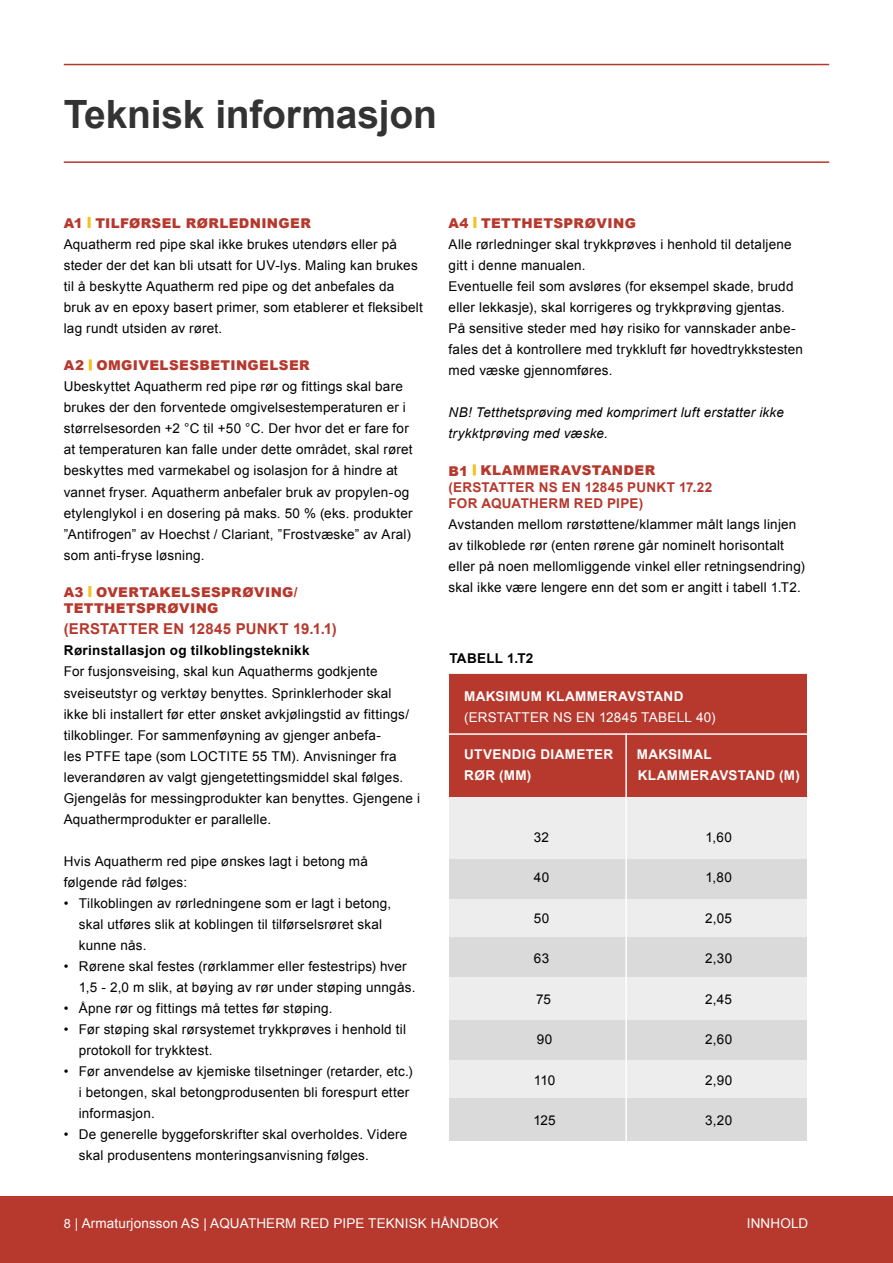
<style>
.page{position:relative;width:893px;height:1263px;background:#fff}
.page>*{position:absolute;margin:0;border:0;box-sizing:border-box;transform-origin:0 0}
.t1{font:700 39px "Arial";letter-spacing:-.005em;color:#333}
.t2{font:700 15px "Arial";letter-spacing:.015em;color:#b7382c}
.t3{font:13.5px/21px "Arial";letter-spacing:.015em;color:#000}
.t4{font:900 13.5px/16.5px "Arial";letter-spacing:.03em;color:#b7382c}
.t5{font:13.5px "Arial";letter-spacing:.01em;color:#fff}
.t6{font:italic 13.5px/21px "Arial";letter-spacing:.015em;color:#000}
.t7{font:700 13.5px "Arial";letter-spacing:.025em;color:#fff}
.t8{font:700 13.5px/16.5px "Arial";letter-spacing:.02em;color:#b7382c}
.t9{font:700 13.5px "Arial";letter-spacing:.02em;color:#000}
.s1{font-size:12.75px}
</style>
<div class="page">
<div style="left:0;top:1196px;width:893px;height:67px;background:#b7382c"></div>
<div style="left:449px;top:674px;width:358px;height:467px;background:#ededed"></div>
<div style="left:449px;top:674px;width:358px;height:122px;background:#b7382c"></div>
<div style="left:449px;top:860px;width:358px;height:39px;background:#dadada"></div>
<div style="left:449px;top:938px;width:358px;height:39px;background:#dadada"></div>
<div style="left:449px;top:1020px;width:358px;height:39px;background:#dadada"></div>
<div style="left:449px;top:1098px;width:358px;height:43px;background:#dadada"></div>
<hr style="left:449px;top:733px;width:358px;height:2px;background:#fff">
<hr style="left:625px;top:733px;width:2px;height:408px;background:#fff">
<hr style="left:64px;top:64px;width:765px;height:1px;background:#b7382c">
<hr style="left:64px;top:161px;width:765px;height:2px;background:#b7382c">
<svg style="left:88px;top:217px;width:3px;height:11px"></svg>
<svg style="left:89px;top:359px;width:3px;height:11px"></svg>
<svg style="left:88px;top:586px;width:3px;height:11px"></svg>
<svg style="left:473px;top:217px;width:3px;height:11px"></svg>
<svg style="left:473px;top:464px;width:3px;height:11px"></svg>
<h1 class="t1" style="left:64px;top:89px;width:375px">Teknisk informasjon</h1>
<p class="t4" style="left:64px;top:214px;width:249px">A1 TILFØRSEL RØRLEDNINGER</p>
<p class="t3" style="left:64px;top:234px;width:360px">Aquatherm red pipe skal ikke brukes utendørs eller på steder der det kan bli utsatt for UV-lys. Maling kan brukes til å beskytte Aquatherm red pipe og det anbefales da bruk av en epoxy basert primer, som etablerer et fleksibelt lag rundt utsiden av røret.</p>
<p class="t4" style="left:64px;top:357px;width:247px">A2 OMGIVELSESBETINGELSER</p>
<p class="t3" style="left:64px;top:376px;width:350px">Ubeskyttet Aquatherm red pipe rør og fittings skal bare brukes der den forventede omgivelsestemperaturen er i størrelsesorden +2 °C til +50 °C. Der hvor det er fare for at temperaturen kan falle under dette området, skal røret beskyttes med varmekabel og isolasjon for å hindre at vannet fryser. Aquatherm anbefaler bruk av propylen-og etylenglykol i en dosering på maks. 50 % (eks. produkter ”Antifrogen” av Hoechst / Clariant, ”Frostvæske” av Aral) som anti-fryse løsning.</p>
<p class="t4" style="left:64px;top:583px;width:235px">A3 OVERTAKELSESPRØVING/<br>TETTHETSPRØVING</p>
<p class="t2" style="left:64px;top:619px;width:274px">(ERSTATTER EN 12845 PUNKT 19.1.1)</p>
<p class="t9" style="left:64px;top:642px;width:247px">Rørinstallasjon og tilkoblingsteknikk</p>
<p class="t3" style="left:64px;top:661px;width:358px">For fusjonsveising, skal kun Aquatherms godkjente sveiseutstyr og verktøy benyttes. Sprinklerhoder skal<br>ikke bli installert før etter ønsket avkjølingstid av fittings/ tilkoblinger. For sammenføyning av gjenger anbefa-<br>les PTFE tape (som LOCTITE 55 TM). Anvisninger fra leverandøren av valgt gjengetettingsmiddel skal følges.<br>Gjengelås for messingprodukter kan benyttes. Gjengene i Aquathermprodukter er parallelle.</p>
<p class="t3" style="left:64px;top:850px;width:306px">Hvis Aquatherm red pipe ønskes lagt i betong må følgende råd følges:</p>
<p class="t3" style="left:79px;top:892px;width:314px;text-indent:-15px">• Tilkoblingen av rørledningene som er lagt i betong, skal utføres slik at koblingen til tilførselsrøret skal kunne nås.</p>
<p class="t3" style="left:79px;top:955px;width:338px;text-indent:-15px">• Rørene skal festes (rørklammer eller festestrips) hver<br>1,5 - 2,0 m slik, at bøying av rør under støping unngås.</p>
<p class="t3" style="left:64px;top:997px;width:270px">• Åpne rør og fittings må tettes før støping.</p>
<p class="t3" style="left:79px;top:1018px;width:329px;text-indent:-15px">• Før støping skal rørsystemet trykkprøves i henhold til protokoll for trykktest.</p>
<p class="t3" style="left:79px;top:1060px;width:335px;text-indent:-15px">• Før anvendelse av kjemiske tilsetninger (retarder, etc.) i betongen, skal betongprodusenten bli forespurt etter informasjon.</p>
<p class="t3" style="left:79px;top:1123px;width:330px;text-indent:-15px">• De generelle byggeforskrifter skal overholdes. Videre skal produsentens monteringsanvisning følges.</p>
<p class="t4" style="left:449px;top:214px;width:189px">A4 TETTHETSPRØVING</p>
<p class="t3" style="left:449px;top:234px;width:356px">Alle rørledninger skal trykkprøves i henhold til detaljene gitt i denne manualen.<br>Eventuelle feil som avsløres (for eksempel skade, brudd eller lekkasje), skal korrigeres og trykkprøving gjentas.<br>På sensitive steder med høy risiko for vannskader anbe&shy;fales det å kontrollere med trykkluft før hovedtrykkstesten med væske gjennomføres.</p>
<p class="t6" style="left:449px;top:402px;width:337px">NB! Tetthetsprøving med komprimert luft erstatter ikke trykktprøving med væske.</p>
<p class="t4" style="left:449px;top:462px;width:208px">B1 KLAMMERAVSTANDER</p>
<p class="t8" style="left:449px;top:479px;width:265px">(ERSTATTER NS EN 12845 PUNKT 17.22<br>FOR AQUATHERM RED PIPE)</p>
<p class="t3" style="left:449px;top:514px;width:358px">Avstanden mellom rørstøttene/klammer målt langs linjen av tilkoblede rør (enten rørene går nominelt horisontalt eller på noen mellomliggende vinkel eller retningsendring) skal ikke være lengere enn det som er angitt i tabell 1.T2.</p>
<p class="t9" style="left:449px;top:649px;width:86px">TABELL 1.T2</p>
<p class="t7" style="left:464px;top:687px;width:221px">MAKSIMUM KLAMMERAVSTAND</p>
<p class="t5" style="left:464px;top:708px;width:253px">(ERSTATTER NS EN 12845 TABELL 40)</p>
<p class="t7" style="left:464px;top:746px;width:151px">UTVENDIG DIAMETER</p>
<p class="t7" style="left:637px;top:746px;width:76px">MAKSIMAL</p>
<p class="t7" style="left:464px;top:767px;width:69px">RØR (MM)</p>
<p class="t7" style="left:638px;top:767px;width:163px">KLAMMERAVSTAND (M)</p>
<p class="t3" style="left:534px;top:827px;width:17px">32</p>
<p class="t3" style="left:705px;top:827px;width:28px">1,60</p>
<p class="t3" style="left:534px;top:867px;width:17px">40</p>
<p class="t3" style="left:705px;top:867px;width:28px">1,80</p>
<p class="t3" style="left:534px;top:908px;width:17px">50</p>
<p class="t3" style="left:705px;top:908px;width:28px">2,05</p>
<p class="t3" style="left:534px;top:948px;width:17px">63</p>
<p class="t3" style="left:705px;top:948px;width:29px">2,30</p>
<p class="t3" style="left:536px;top:989px;width:16px">75</p>
<p class="t3" style="left:705px;top:989px;width:29px">2,45</p>
<p class="t3" style="left:537px;top:1029px;width:17px">90</p>
<p class="t3" style="left:705px;top:1029px;width:29px">2,60</p>
<p class="t3" style="left:534px;top:1070px;width:23px">110</p>
<p class="t3" style="left:705px;top:1070px;width:29px">2,90</p>
<p class="t3" style="left:533px;top:1110px;width:24px">125</p>
<p class="t3" style="left:705px;top:1110px;width:29px">3,20</p>
<p class="t5" style="left:64px;top:1214px;width:436px"><span class="s1">8</span> | Armaturjonsson AS | AQUATHERM RED PIPE TEKNISK HÅNDBOK</p>
<p class="t5" style="left:747px;top:1214px;width:63px">INNHOLD</p>
</div>
